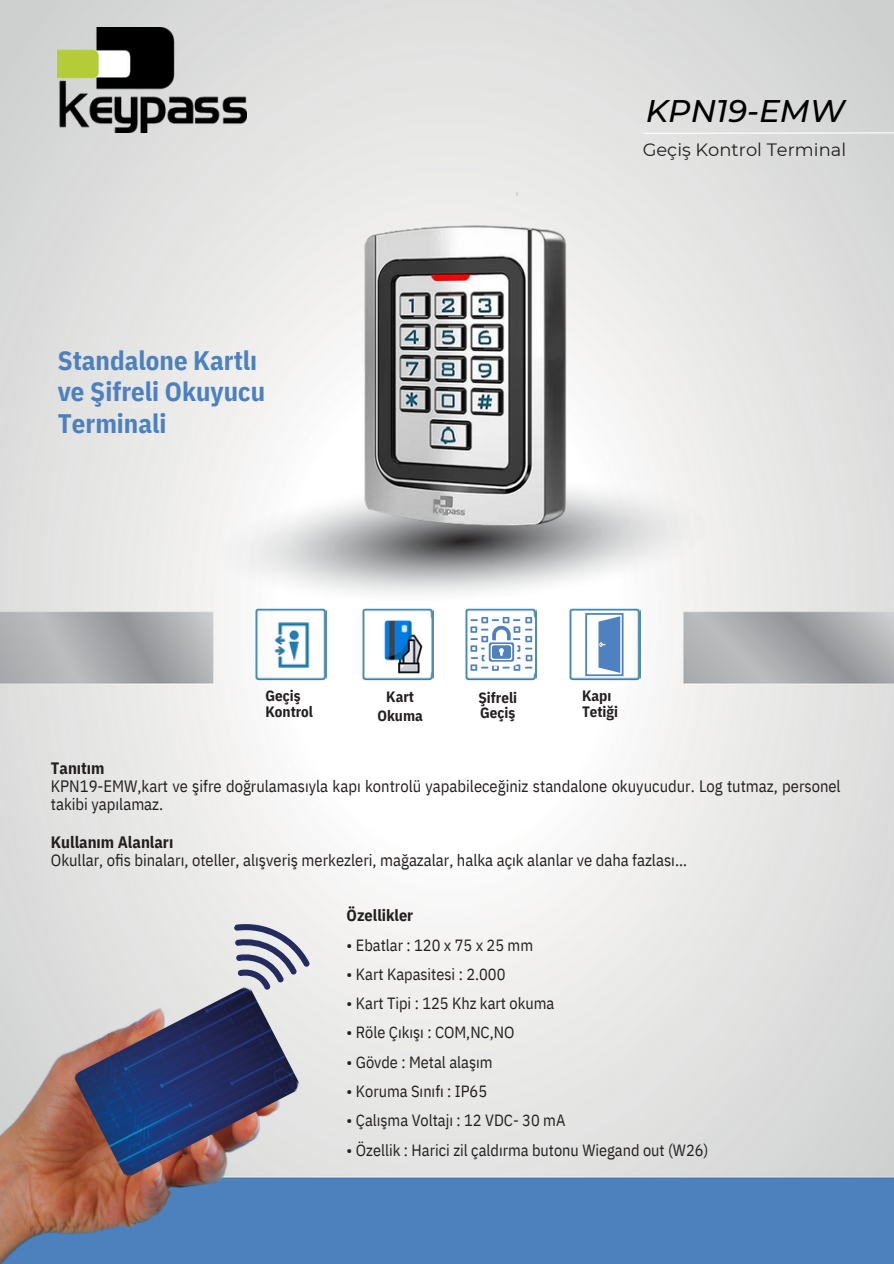
<style>
.page{position:relative;width:894px;height:1264px;background:#fff}
.page>*{position:absolute;margin:0;border:0;box-sizing:border-box;transform-origin:0 0}
.t1{font:italic 500 31.2px "Montserrat";color:#000}
.t2{font:700 26.7px "IBM Plex Sans Cond";color:#4d81bd}
.t3{font:17.85px "Montserrat";color:#231f20}
.t4{font:16.5px/18px "IBM Plex Sans Cond";color:#231f20}
.t5{font:700 16.5px "IBM Plex Sans Cond";color:#231f20}
.t6{font:16.2px "IBM Plex Sans Cond";color:#231f20}
.t7{font:700 16.2px "IBM Plex Sans Cond";color:#231f20}
.t8{font:700 15px/15.8px "IBM Plex Sans Cond";color:#231f20}
</style>
<div class="page">
<img style="left:0;top:0;width:893px;height:1263px">
<img style="left:219px;top:480px;width:487px;height:121px">
<img style="left:274px;top:173px;width:388px;height:387px">
<img style="left:57px;top:28px;width:189px;height:105px">
<img style="left:254px;top:607px;width:72px;height:73px">
<img style="left:361px;top:607px;width:72px;height:73px">
<svg style="left:371px;top:615px;width:60px;height:60px"></svg>
<img style="left:376px;top:618px;width:55px;height:56px">
<img style="left:464px;top:607px;width:72px;height:73px">
<svg style="left:470px;top:615px;width:65px;height:60px"></svg>
<img style="left:568px;top:607px;width:72px;height:73px">
<div style="left:574px;top:611px;width:59px;height:65px;background:#fff"></div>
<svg style="left:585px;top:613px;width:38px;height:63px"></svg>
<img style="left:0;top:908px;width:370px;height:355px">
<img style="left:73px;top:984px;width:229px;height:194px">
<svg style="left:642px;top:132px;width:251px;height:2px"></svg>
<p class="t1" style="left:645px;top:92px;width:200px">KPN19-EMW</p>
<p class="t2" style="left:58px;top:342px;width:201px">Standalone Kartlı</p>
<p class="t2" style="left:58px;top:374px;width:209px">ve Şifreli Okuyucu</p>
<p class="t2" style="left:58px;top:405px;width:110px">Terminali</p>
<p class="t3" style="left:642px;top:138px;width:205px">Geçiş Kontrol Termi nal</p>
<p class="t8" style="left:265px;top:688px;width:49px">Geçiş<br>Kontrol</p>
<p class="t8" style="left:377px;top:686px;width:47px;line-height:19.2px;text-align:center">Kart<br>Okuma</p>
<p class="t8" style="left:582px;top:688px;width:31px">Kapı</p>
<p class="t8" style="left:478px;top:689px;width:40px">Şifreli</p>
<p class="t8" style="left:480px;top:705px;width:37px">Geçiş</p>
<p class="t8" style="left:582px;top:703px;width:37px">Tetiği</p>
<p class="t5" style="left:51px;top:757px;width:55px">Tanıtım</p>
<p class="t4" style="left:51px;top:776px;width:791px">KPN19-EMW,kart ve şifre doğrulamasıyla kapı kontrolü yapabileceğiniz standalone okuyucudur. Log tutmaz, personel takibi yapılamaz.</p>
<p class="t5" style="left:51px;top:831px;width:124px">Kullanım Alanları</p>
<p class="t4" style="left:51px;top:851px;width:637px">Okullar, ofis binaları, oteller, alışveriş merkezleri, mağazalar, halka açık alanlar ve daha fazlası…</p>
<p class="t7" style="left:346px;top:904px;width:68px">Özellikler</p>
<p class="t6" style="left:346px;top:933px;width:188px">• Ebatlar : 120 x 75 x 25 mm</p>
<p class="t6" style="left:346px;top:963px;width:160px">• Kart Kapasitesi : 2.000</p>
<p class="t6" style="left:346px;top:992px;width:209px">• Kart Tipi : 125 Khz kart okuma</p>
<p class="t6" style="left:346px;top:1021px;width:169px">• Röle Çıkışı : COM,NC,NO</p>
<p class="t6" style="left:346px;top:1051px;width:147px">• Gövde : Metal alaşım</p>
<p class="t6" style="left:346px;top:1080px;width:142px">• Koruma Sınıfı : IP65</p>
<p class="t6" style="left:346px;top:1109px;width:220px">• Çalışma Voltajı : 12 VDC- 30 mA</p>
<p class="t6" style="left:346px;top:1138px;width:363px">• Özellik : Harici zil çaldırma butonu Wiegand out (W26)</p>
</div>
